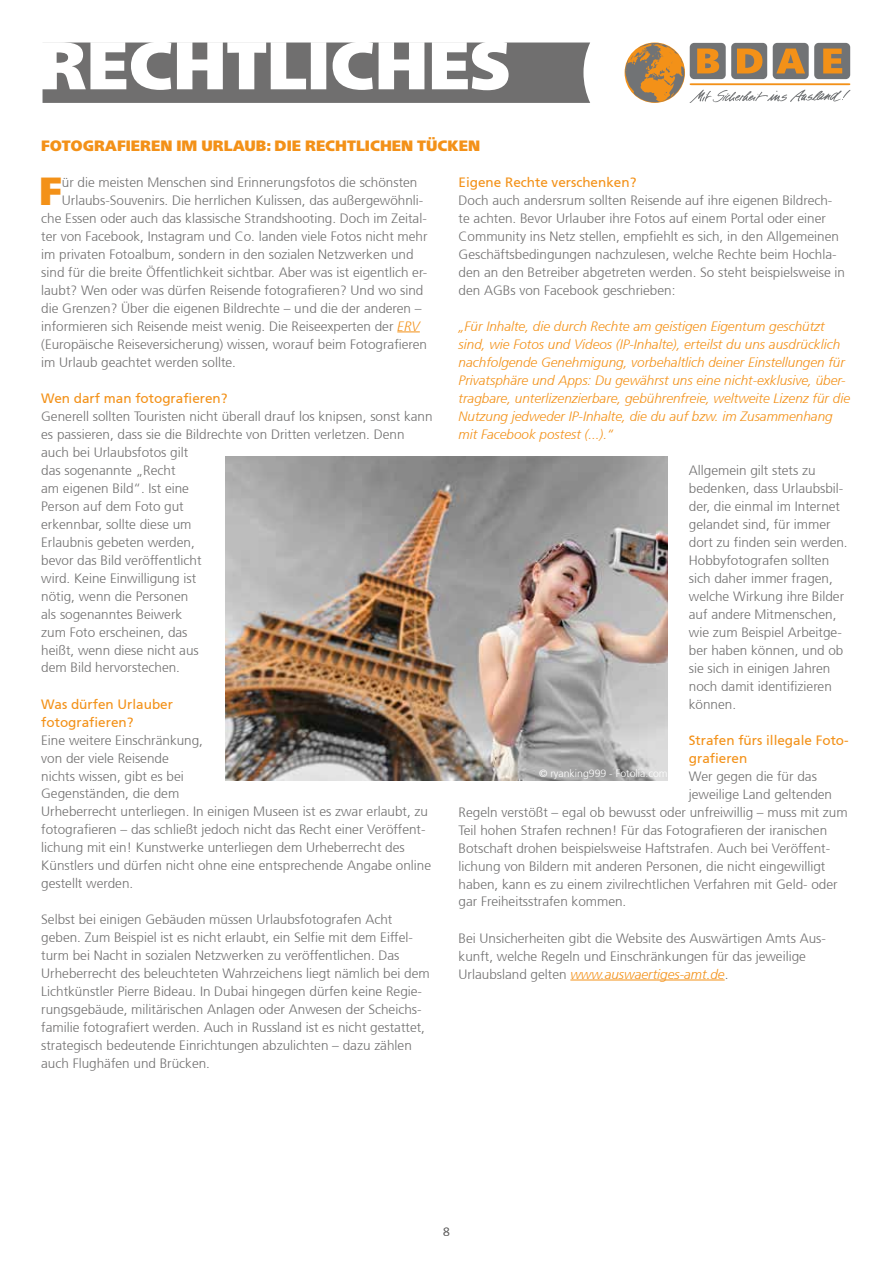
<style>
.page{position:relative;width:893px;height:1263px;background:#fff}
.page>*{position:absolute;margin:0;border:0;box-sizing:border-box;transform-origin:0 0}
.t1{font:39.3px "Frutiger Neue LT Pro X Black";color:#f39118}
.t2{font:15px "Frutiger Neue LT Pro X Black";color:#f39118}
.t3{font:300 13.5px/18px "Frutiger";color:#706f6f}
.t4{font:italic 300 13.5px/18px "Frutiger";color:#f39118}
.t5{font:13.5px/18px "Frutiger";color:#f39118}
.t6{font:300 12px "Frutiger";color:#706f6f}
.t7{font:300 10.5px "Frutiger";color:#fff}
.s1{font-style:italic;color:#f39118}
</style>
<div class="page">
<svg style="left:625px;top:43px;width:225px;height:60px"></svg>
<svg style="left:42px;top:42px;width:548px;height:61px"></svg>
<svg style="left:397px;top:332px;width:23px;height:1px"></svg>
<hr style="left:570px;top:980px;width:155px;height:1px;background:#f39118">
<img style="left:225px;top:457px;width:443px;height:324px">
<p class="t2" style="left:41px;top:136px;width:440px">FOTOGRAFIEREN IM URLAUB: DIE RECHTLICHEN TÜCKEN</p>
<h1 class="t1" style="left:39px;top:167px;width:24px">F</h1>
<p class="t3" style="left:62px;top:173px;width:357px">ür die meisten Menschen sind Erinnerungsfotos die schönsten</p>
<p class="t5" style="left:459px;top:173px;width:179px">Eigene Rechte verschenken?</p>
<p class="t3" style="left:459px;top:191px;width:388px">Doch auch andersrum sollten Reisende auf ihre eigenen Bildrech&shy;te achten. Bevor Urlauber ihre Fotos auf einem Portal oder einer Community ins Netz stellen, empfiehlt es sich, in den Allgemeinen Geschäftsbedingungen nachzulesen, welche Rechte beim Hochla&shy;den an den Betreiber abgetreten werden. So steht beispielsweise in den AGBs von Facebook geschrieben:</p>
<p class="t4" style="left:459px;top:317px;width:393px">„Für Inhalte, die durch Rechte am geistigen Eigentum geschützt sind, wie Fotos und Videos (IP-Inhalte), erteilst du uns ausdrücklich nachfolgende Genehmigung, vorbehaltlich deiner Einstellungen für Privatsphäre und Apps: Du gewährst uns eine nicht-exklusive, über&shy;tragbare, unterlizenzierbare, gebührenfreie, weltweite Lizenz für die Nutzung jedweder IP-Inhalte, die du auf bzw. im Zusammenhang mit Facebook postest (...).“</p>
<p class="t3" style="left:689px;top:461px;width:160px">Allgemein gilt stets zu bedenken, dass Urlaubsbil&shy;der, die einmal im Internet gelandet sind, für immer dort zu finden sein werden.<br>Hobbyfotografen sollten sich daher immer fragen, welche Wirkung ihre Bilder auf andere Mitmenschen, wie zum Beispiel Arbeitge&shy;ber haben können, und ob sie sich in einigen Jahren noch damit identifizieren können.</p>
<p class="t5" style="left:689px;top:731px;width:161px">Strafen fürs illegale Foto&shy;grafieren</p>
<p class="t3" style="left:689px;top:767px;width:130px">Wer gegen die für das</p>
<p class="t3" style="left:689px;top:785px;width:145px">jeweilige Land geltenden</p>
<p class="t3" style="left:459px;top:803px;width:391px">Regeln verstößt – egal ob bewusst oder unfreiwillig – muss mit zum</p>
<p class="t3" style="left:459px;top:821px;width:370px">Teil hohen Strafen rechnen! Für das Fotografieren der iranischen</p>
<p class="t3" style="left:459px;top:839px;width:373px">Botschaft drohen beispielsweise Haftstrafen. Auch bei Veröffent-</p>
<p class="t3" style="left:459px;top:857px;width:368px">lichung von Bildern mit anderen Personen, die nicht eingewilligt</p>
<p class="t3" style="left:459px;top:875px;width:381px">haben, kann es zu einem zivilrechtlichen Verfahren mit Geld- oder</p>
<p class="t3" style="left:459px;top:893px;width:169px">gar Freiheitsstrafen kommen.</p>
<p class="t3" style="left:459px;top:929px;width:369px">Bei Unsicherheiten gibt die Website des Auswärtigen Amts Aus&shy;kunft, welche Regeln und Einschränkungen für das jeweilige<br>Urlaubsland gelten <span class="s1">www.auswaertiges-amt.de</span>.</p>
<p class="t3" style="left:62px;top:191px;width:363px">Urlaubs-Souvenirs. Die herrlichen Kulissen, das außergewöhnli-</p>
<p class="t3" style="left:41px;top:209px;width:387px">che Essen oder auch das klassische Strandshooting. Doch im Zeital-</p>
<p class="t3" style="left:41px;top:227px;width:388px">ter von Facebook, Instagram und Co. landen viele Fotos nicht mehr</p>
<p class="t3" style="left:41px;top:245px;width:374px">im privaten Fotoalbum, sondern in den sozialen Netzwerken und</p>
<p class="t3" style="left:41px;top:263px;width:388px">sind für die breite Öffentlichkeit sichtbar. Aber was ist eigentlich er-</p>
<p class="t3" style="left:41px;top:281px;width:384px">laubt? Wen oder was dürfen Reisende fotografieren? Und wo sind</p>
<p class="t3" style="left:41px;top:299px;width:382px">die Grenzen? Über die eigenen Bildrechte – und die der anderen –</p>
<p class="t3" style="left:41px;top:317px;width:380px">informieren sich Reisende meist wenig. Die Reiseexperten der <span class="s1">ERV</span></p>
<p class="t3" style="left:41px;top:335px;width:387px">(Europäische Reiseversicherung) wissen, worauf beim Fotografieren</p>
<p class="t3" style="left:41px;top:353px;width:196px">im Urlaub geachtet werden sollte.</p>
<p class="t5" style="left:41px;top:389px;width:188px">Wen darf man fotografieren?</p>
<p class="t3" style="left:41px;top:407px;width:393px">Generell sollten Touristen nicht überall drauf los knipsen, sonst kann es passieren, dass sie die Bildrechte von Dritten verletzen. Denn auch bei Urlaubsfotos gilt<br>das sogenannte „Recht<br>am eigenen Bild“. Ist eine<br>Person auf dem Foto gut<br>erkennbar, sollte diese um<br>Erlaubnis gebeten werden,<br>bevor das Bild veröffentlicht<br>wird. Keine Einwilligung ist<br>nötig, wenn die Personen<br>als sogenanntes Beiwerk<br>zum Foto erscheinen, das<br>heißt, wenn diese nicht aus<br>dem Bild hervorstechen.</p>
<p class="t5" style="left:41px;top:695px;width:133px">Was dürfen Urlauber fotografieren?</p>
<p class="t3" style="left:41px;top:731px;width:391px">Eine weitere Einschränkung,<br>von der viele Reisende<br>nichts wissen, gibt es bei<br>Gegenständen, die dem<br>Urheberrecht unterliegen. In einigen Museen ist es zwar erlaubt, zu fotografieren – das schließt jedoch nicht das Recht einer Veröffent&shy;lichung mit ein! Kunstwerke unterliegen dem Urheberrecht des Künstlers und dürfen nicht ohne eine entsprechende Angabe online gestellt werden.</p>
<p class="t3" style="left:41px;top:911px;width:390px">Selbst bei einigen Gebäuden müssen Urlaubsfotografen Acht geben. Zum Beispiel ist es nicht erlaubt, ein Selfie mit dem Eiffel&shy;turm bei Nacht in sozialen Netzwerken zu veröffentlichen. Das Urheberrecht des beleuchteten Wahrzeichens liegt nämlich bei dem Lichtkünstler Pierre Bideau. In Dubai hingegen dürfen keine Regie&shy;rungsgebäude, militärischen Anlagen oder Anwesen der Scheichs&shy;familie fotografiert werden. Auch in Russland ist es nicht gestattet, strategisch bedeutende Einrichtungen abzulichten – dazu zählen auch Flughäfen und Brücken.</p>
<p class="t7" style="left:539px;top:768px;width:130px">© ryanking999 - Fotolia.com</p>
<p class="t6" style="left:443px;top:1225px;width:8px">8</p>
</div>
